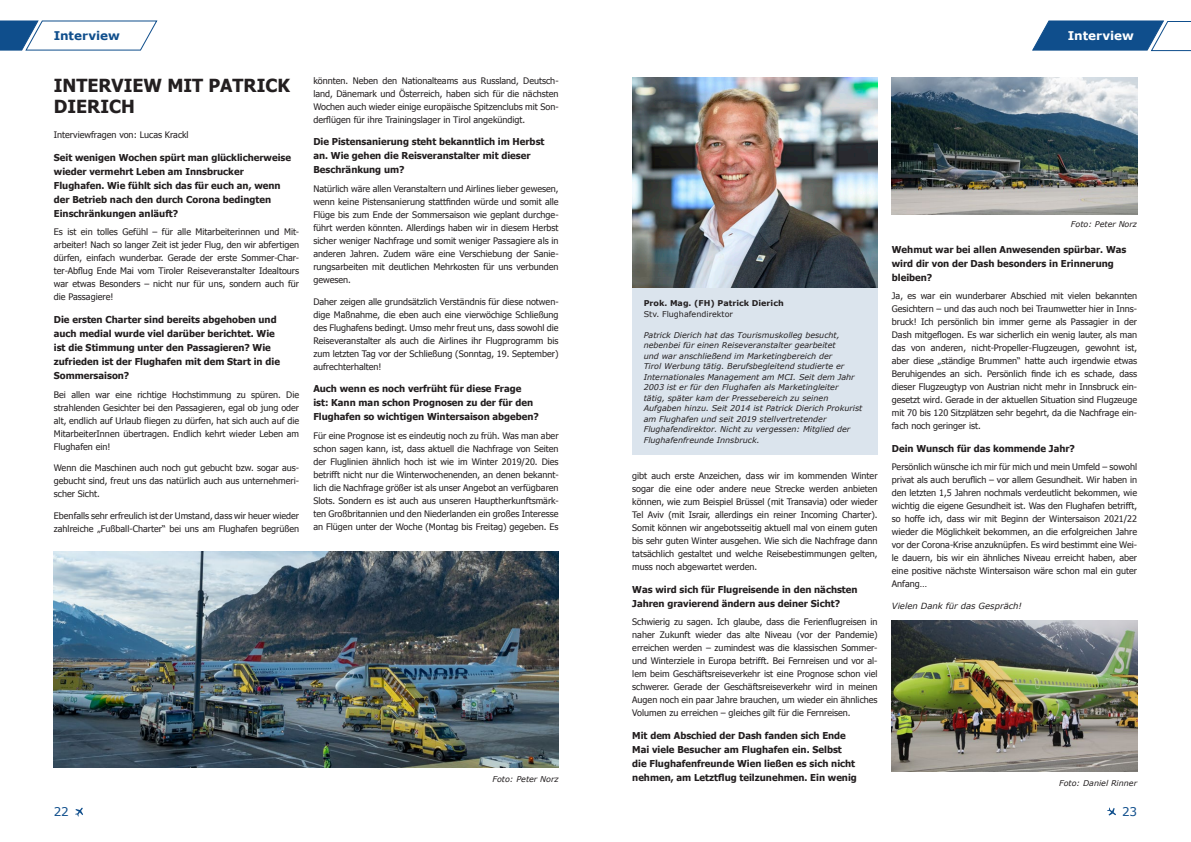
<style>
.page{position:relative;width:1191px;height:842px;background:#fff}
.page>*{position:absolute;margin:0;border:0;box-sizing:border-box;transform-origin:0 0}
.t1{font:700 18px/21.6px "Tahoma";color:#231f20}
.t2{font:700 12px "Verdana";letter-spacing:-.005em;color:#0f4e8c}
.t3{font:700 12px "Verdana";letter-spacing:-.005em;color:#fff}
.t4{font:12px "Verdana";color:#0f4e8c}
.t5{font:700 9.5px/14px "Tahoma";color:#231f20}
.t6{font:9px/13px "Tahoma";color:#231f20;text-align:justify}
.t7{font:italic 8.5px "Verdana";color:#231f20}
.t8{font:italic 8px/10.5px "Verdana";color:#231f20}
.t9{font:700 8px "Verdana";color:#231f20}
.t10{font:8px "Verdana";color:#231f20}
</style>
<div class="page">
<svg style="left:75px;top:808px;width:8px;height:9px"></svg>
<svg style="left:1107px;top:807px;width:9px;height:8px"></svg>
<img style="left:54px;top:551px;width:504px;height:217px">
<div style="left:632px;top:288px;width:245px;height:167px;background:#dbe4ed"></div>
<img style="left:632px;top:78px;width:245px;height:210px">
<img style="left:891px;top:78px;width:246px;height:136px">
<img style="left:892px;top:621px;width:245px;height:150px">
<svg style="left:0;top:20px;width:158px;height:31px"></svg>
<svg style="left:1032px;top:20px;width:159px;height:31px"></svg>
<h2 class="t2" style="left:54px;top:28px;width:67px">Interview</h2>
<h1 class="t1" style="left:54px;top:73px;width:237px">INTERVIEW MIT PATRICK<br>DIERICH</h1>
<p class="t6" style="left:54px;top:128px;width:136px">Interviewfragen von: Lucas Krackl</p>
<p class="t5" style="left:54px;top:150px;width:239px">Seit wenigen Wochen spürt man glücklicherweise wieder vermehrt Leben am Innsbrucker Flughafen. Wie fühlt sich das für euch an, wenn der Betrieb nach den durch Corona bedingten Einschränkungen anläuft?</p>
<p class="t6" style="left:54px;top:225px;width:247px">Es ist ein tolles Gefühl – für alle Mitarbeiterinnen und Mit&shy;arbeiter! Nach so langer Zeit ist jeder Flug, den wir abfertigen dürfen, einfach wunderbar. Gerade der erste Sommer-Char&shy;ter-Abflug Ende Mai vom Tiroler Reiseveranstalter Idealtours war etwas Besonders – nicht nur für uns, sondern auch für die Passagiere!</p>
<p class="t5" style="left:54px;top:312px;width:228px">Die ersten Charter sind bereits abgehoben und auch medial wurde viel darüber berichtet. Wie ist die Stimmung unter den Passagieren? Wie zufrieden ist der Flughafen mit dem Start in die Sommersaison?</p>
<p class="t6" style="left:54px;top:387px;width:247px">Bei allen war eine richtige Hochstimmung zu spüren. Die strahlenden Gesichter bei den Passagieren, egal ob jung oder alt, endlich auf Urlaub fliegen zu dürfen, hat sich auch auf die MitarbeiterInnen übertragen. Endlich kehrt wieder Leben am Flughafen ein!</p>
<p class="t6" style="left:54px;top:461px;width:247px">Wenn die Maschinen auch noch gut gebucht bzw. sogar aus&shy;gebucht sind, freut uns das natürlich auch aus unternehmeri&shy;scher Sicht.</p>
<p class="t6" style="left:54px;top:508px;width:247px">Ebenfalls sehr erfreulich ist der Umstand, dass wir heuer wieder zahlreiche „Fußball-Charter“ bei uns am Flughafen begrüßen</p>
<p class="t6" style="left:313px;top:74px;width:247px">könnten. Neben den Nationalteams aus Russland, Deutsch&shy;land, Dänemark und Österreich, haben sich für die nächsten Wochen auch wieder einige europäische Spitzenclubs mit Son&shy;derflügen für ihre Trainingslager in Tirol angekündigt.</p>
<p class="t5" style="left:313px;top:134px;width:233px">Die Pistensanierung steht bekanntlich im Herbst an. Wie gehen die Reisveranstalter mit dieser<br>Beschränkung um?</p>
<p class="t6" style="left:313px;top:182px;width:247px">Natürlich wäre allen Veranstaltern und Airlines lieber gewesen, wenn keine Pistensanierung stattfinden würde und somit alle Flüge bis zum Ende der Sommersaison wie geplant durchge&shy;führt werden könnten. Allerdings haben wir in diesem Herbst sicher weniger Nachfrage und somit weniger Passagiere als in anderen Jahren. Zudem wäre eine Verschiebung der Sanie&shy;rungsarbeiten mit deutlichen Mehrkosten für uns verbunden gewesen.</p>
<p class="t6" style="left:313px;top:294px;width:247px">Daher zeigen alle grundsätzlich Verständnis für diese notwen&shy;dige Maßnahme, die eben auch eine vierwöchige Schließung des Flughafens bedingt. Umso mehr freut uns, dass sowohl die Reiseveranstalter als auch die Airlines ihr Flugprogramm bis zum letzten Tag vor der Schließung (Sonntag, 19. September) aufrechterhalten!</p>
<p class="t5" style="left:313px;top:381px;width:227px">Auch wenn es noch verfrüht für diese Frage<br>ist: Kann man schon Prognosen zu der für den<br>Flughafen so wichtigen Wintersaison abgeben?</p>
<p class="t6" style="left:313px;top:429px;width:247px">Für eine Prognose ist es eindeutig noch zu früh. Was man aber schon sagen kann, ist, dass aktuell die Nachfrage von Seiten der Fluglinien ähnlich hoch ist wie im Winter 2019/20. Dies betrifft nicht nur die Winterwochenenden, an denen bekannt&shy;lich die Nachfrage größer ist als unser Angebot an verfügbaren Slots. Sondern es ist auch aus unseren Hauptherkunftsmärk&shy;ten Großbritannien und den Niederlanden ein großes Interesse an Flügen unter der Woche (Montag bis Freitag) gegeben. Es</p>
<p class="t8" style="left:492px;top:774px;width:68px">Foto: Peter Norz</p>
<h2 class="t3" style="left:1068px;top:28px;width:67px">Interview</h2>
<p class="t9" style="left:643px;top:298px;width:141px">Prok. Mag. (FH) Patrick Dierich</p>
<p class="t10" style="left:643px;top:309px;width:91px">Stv. Flughafendirektor</p>
<p class="t8" style="left:643px;top:330px;width:220px">Patrick Dierich hat das Tourismuskolleg besucht, nebenbei für einen Reiseveranstalter gearbeitet<br>und war anschließend im Marketingbereich der<br>Tirol Werbung tätig. Berufsbegleitend studierte er Internationales Management am MCI. Seit dem Jahr 2003 ist er für den Flughafen als Marketingleiter<br>tätig, später kam der Pressebereich zu seinen Aufgaben hinzu. Seit 2014 ist Patrick Dierich Prokurist am Flughafen und seit 2019 stellvertretender Flughafendirektor. Nicht zu vergessen: Mitglied der Flughafenfreunde Innsbruck.</p>
<p class="t6" style="left:632px;top:469px;width:247px">gibt auch erste Anzeichen, dass wir im kommenden Winter sogar die eine oder andere neue Strecke werden anbieten können, wie zum Beispiel Brüssel (mit Transavia) oder wieder Tel Aviv (mit Israir, allerdings ein reiner Incoming Charter).<br>Somit können wir angebotsseitig aktuell mal von einem guten bis sehr guten Winter ausgehen. Wie sich die Nachfrage dann tatsächlich gestaltet und welche Reisebestimmungen gelten, muss noch abgewartet werden.</p>
<p class="t5" style="left:632px;top:582px;width:227px">Was wird sich für Flugreisende in den nächsten<br>Jahren gravierend ändern aus deiner Sicht?</p>
<p class="t6" style="left:632px;top:615px;width:247px">Schwierig zu sagen. Ich glaube, dass die Ferienflugreisen in naher Zukunft wieder das alte Niveau (vor der Pandemie) erreichen werden – zumindest was die klassischen Sommer&shy;und Winterziele in Europa betrifft. Bei Fernreisen und vor al&shy;lem beim Geschäftsreiseverkehr ist eine Prognose schon viel schwerer. Gerade der Geschäftsreiseverkehr wird in meinen Augen noch ein paar Jahre brauchen, um wieder ein ähnliches Volumen zu erreichen – gleiches gilt für die Fernreisen.</p>
<p class="t5" style="left:632px;top:728px;width:226px">Mit dem Abschied der Dash fanden sich Ende Mai viele Besucher am Flughafen ein. Selbst die Flughafenfreunde Wien ließen es sich nicht nehmen, am Letztflug teilzunehmen. Ein wenig</p>
<p class="t8" style="left:1071px;top:219px;width:68px">Foto: Peter Norz</p>
<p class="t5" style="left:892px;top:242px;width:236px">Wehmut war bei allen Anwesenden spürbar. Was wird dir von der Dash besonders in Erinnerung bleiben?</p>
<p class="t6" style="left:892px;top:289px;width:247px">Ja, es war ein wunderbarer Abschied mit vielen bekannten Gesichtern – und das auch noch bei Traumwetter hier in Inns&shy;bruck! Ich persönlich bin immer gerne als Passagier in der Dash mitgeflogen. Es war sicherlich ein wenig lauter, als man das von anderen, nicht-Propeller-Flugzeugen, gewohnt ist, aber diese „ständige Brummen“ hatte auch irgendwie etwas Beruhigendes an sich. Persönlich finde ich es schade, dass dieser Flugzeugtyp von Austrian nicht mehr in Innsbruck ein&shy;gesetzt wird. Gerade in der aktuellen Situation sind Flugzeuge mit 70 bis 120 Sitzplätzen sehr begehrt, da die Nachfrage ein&shy;fach noch geringer ist.</p>
<p class="t5" style="left:892px;top:441px;width:185px">Dein Wunsch für das kommende Jahr?</p>
<p class="t6" style="left:892px;top:460px;width:247px">Persönlich wünsche ich mir für mich und mein Umfeld – sowohl privat als auch beruflich – vor allem Gesundheit. Wir haben in den letzten 1,5 Jahren nochmals verdeutlicht bekommen, wie wichtig die eigene Gesundheit ist. Was den Flughafen betrifft, so hoffe ich, dass wir mit Beginn der Wintersaison 2021/22 wieder die Möglichkeit bekommen, an die erfolgreichen Jahre vor der Corona-Krise anzuknüpfen. Es wird bestimmt eine Wei&shy;le dauern, bis wir ein ähnliches Niveau erreicht haben, aber eine positive nächste Wintersaison wäre schon mal ein guter Anfang…</p>
<p class="t7" style="left:892px;top:600px;width:132px">Vielen Dank für das Gespräch!</p>
<p class="t8" style="left:1059px;top:778px;width:79px">Foto: Daniel Rinner</p>
<h2 class="t4" style="left:54px;top:804px;width:17px">22</h2>
<h2 class="t4" style="left:1122px;top:804px;width:17px">23</h2>
</div>
